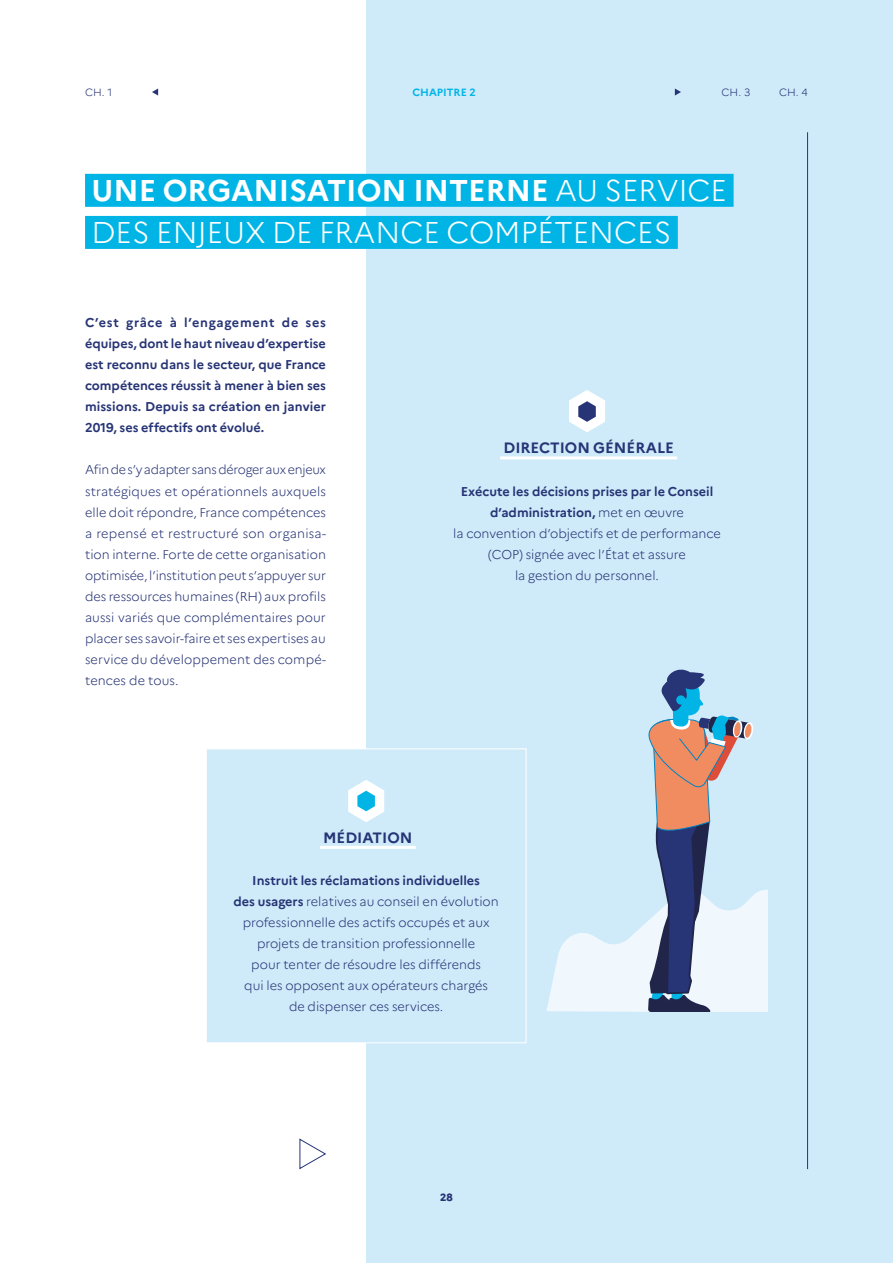
<style>
.page{position:relative;width:893px;height:1263px;background:#fff}
.page>*{position:absolute;margin:0;border:0;box-sizing:border-box;transform-origin:0 0}
.Titre_NIV01{font:300 30px/42.2px "Marianne";color:#fff}
.Courant{font:700 15px "Marianne";color:#273475}
.Courant-2{font:300 12.75px/21px "Marianne";color:#273475;text-align:center}
.Courant-3{font:700 12.75px/21px "Marianne";color:#273475;text-align:justify}
.t1{font:300 10.5px "Marianne";color:#273475}
.t2{font:700 10.5px "Marianne";color:#00b5e6}
.t3{font:800 10.5px "Marianne";color:#273475}
.s1{font-weight:700}
</style>
<div class="page">
<div style="left:366px;top:0;width:527px;height:1263px;background:#cfebfa"></div>
<hr style="left:807px;top:132px;width:1px;height:1037px;background:#273475">
<div style="left:85px;top:174px;width:649px;height:33px;background:#00b5e6"></div>
<div style="left:85px;top:216px;width:593px;height:33px;background:#00b5e6"></div>
<svg style="left:546px;top:669px;width:222px;height:343px"></svg>
<hr style="left:500px;top:456px;width:177px;height:3px;background:#fff">
<svg style="left:569px;top:390px;width:36px;height:42px"></svg>
<div style="left:206px;top:748px;width:320px;height:295px;background:#cfebfa;border:1px solid #fff"></div>
<svg style="left:299px;top:1138px;width:27px;height:32px"></svg>
<hr style="left:320px;top:846px;width:96px;height:3px;background:#fff">
<svg style="left:348px;top:780px;width:36px;height:42px"></svg>
<svg style="left:152px;top:88px;width:6px;height:8px"></svg>
<svg style="left:675px;top:88px;width:6px;height:8px"></svg>
<p class="t1" style="left:85px;top:85px;width:29px">CH. 1</p>
<p class="t2" style="left:412px;top:85px;width:65px">CHAPITRE 2</p>
<p class="t1" style="left:721px;top:85px;width:30px">CH. 3</p>
<p class="t1" style="left:779px;top:85px;width:30px">CH. 4</p>
<p class="Titre_NIV01" style="left:92px;top:169px;width:637px"><span class="s1">UNE ORGANISATION INTERNE</span> AU SERVICE<br>DES ENJEUX DE FRANCE COMPÉTENCES</p>
<p class="Courant-3" style="left:85px;top:312px;width:242px">C’est grâce à l’engagement de ses équipes, dont le haut niveau d’expertise est reconnu dans le secteur, que France compétences réussit à mener à bien ses missions. Depuis sa création en janvier 2019, ses effectifs ont évolué.</p>
<p class="Courant-2" style="left:85px;top:459px;width:242px;text-align:justify">Afin de s’y adapter sans déroger aux enjeux stratégiques et opérationnels auxquels elle doit répondre, France compétences a repensé et restructuré son organisa&shy;tion interne. Forte de cette organisation optimisée, l’institution peut s’appuyer sur des ressources humaines (RH) aux profils aussi variés que complémentaires pour placer ses savoir-faire et ses expertises au service du développement des compé&shy;tences de tous.</p>
<p class="Courant" style="left:503px;top:439px;width:172px">DIRECTION GÉNÉRALE</p>
<p class="Courant-2" style="left:453px;top:480px;width:269px"><span class="s1">Exécute les décisions prises par le Conseil d’administration,</span> met en œuvre<br>la convention d’objectifs et de performance (COP) signée avec l’État et assure<br>la gestion du personnel.</p>
<p class="Courant" style="left:323px;top:828px;width:91px">MÉDIATION</p>
<p class="Courant-2" style="left:234px;top:870px;width:267px"><span class="s1">Instruit les réclamations individuelles<br>des usagers</span> relatives au conseil en évolution professionnelle des actifs occupés et aux projets de transition professionnelle<br>pour tenter de résoudre les différends<br>qui les opposent aux opérateurs chargés<br>de dispenser ces services.</p>
<p class="t3" style="left:440px;top:1190px;width:14px">28</p>
</div>
